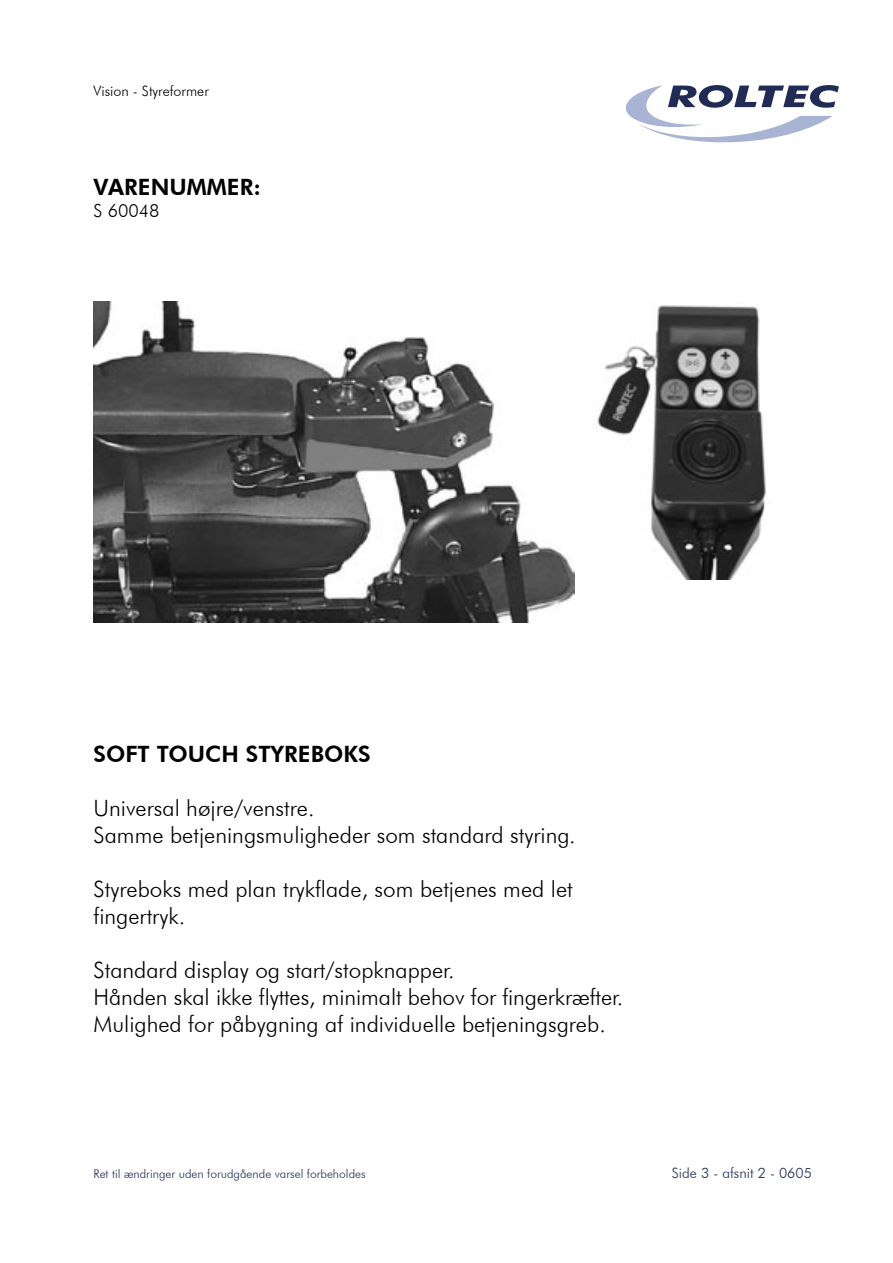
<style>
.page{position:relative;width:893px;height:1263px;background:#fff}
.page>*{position:absolute;margin:0;border:0;box-sizing:border-box;transform-origin:0 0}
.t1{font:300 22.5px "Futura BT";color:#000}
.t2{font:800 22.5px "Futura BT";color:#000}
.t3{font:300 18px "Futura BT";color:#000}
.t4{font:300 14.25px "Futura BT";color:#212c56}
.t5{font:300 14.25px "Futura BT";color:#000}
.t6{font:300 12px "Futura BT";color:#212c56}
</style>
<div class="page">
<svg style="left:625px;top:85px;width:214px;height:58px"></svg>
<img style="left:94px;top:302px;width:480px;height:320px">
<img style="left:595px;top:305px;width:171px;height:275px">
<p class="t5" style="left:94px;top:82px;width:117px">Vision - Styreformer</p>
<p class="t2" style="left:94px;top:173px;width:169px">VARENUMMER:</p>
<p class="t3" style="left:94px;top:200px;width:67px">S 60048</p>
<p class="t2" style="left:94px;top:740px;width:279px">SOFT TOUCH STYREBOKS</p>
<p class="t1" style="left:94px;top:794px;width:222px">Universal højre/venstre.</p>
<p class="t1" style="left:94px;top:821px;width:484px">Samme betjeningsmuligheder som standard styring.</p>
<p class="t1" style="left:94px;top:875px;width:481px">Styreboks med plan trykflade, som betjenes med let</p>
<p class="t1" style="left:94px;top:902px;width:93px">fingertryk.</p>
<p class="t1" style="left:94px;top:956px;width:362px">Standard display og start/stopknapper.</p>
<p class="t1" style="left:94px;top:983px;width:531px">Hånden skal ikke flyttes, minimalt behov for fingerkræfter.</p>
<p class="t1" style="left:94px;top:1010px;width:514px">Mulighed for påbygning af individuelle betjeningsgreb.</p>
<p class="t6" style="left:94px;top:1166px;width:274px">Ret til ændringer uden forudgående varsel forbeholdes</p>
<p class="t4" style="left:672px;top:1164px;width:142px">Side 3 - afsnit 2 - 0605</p>
</div>
